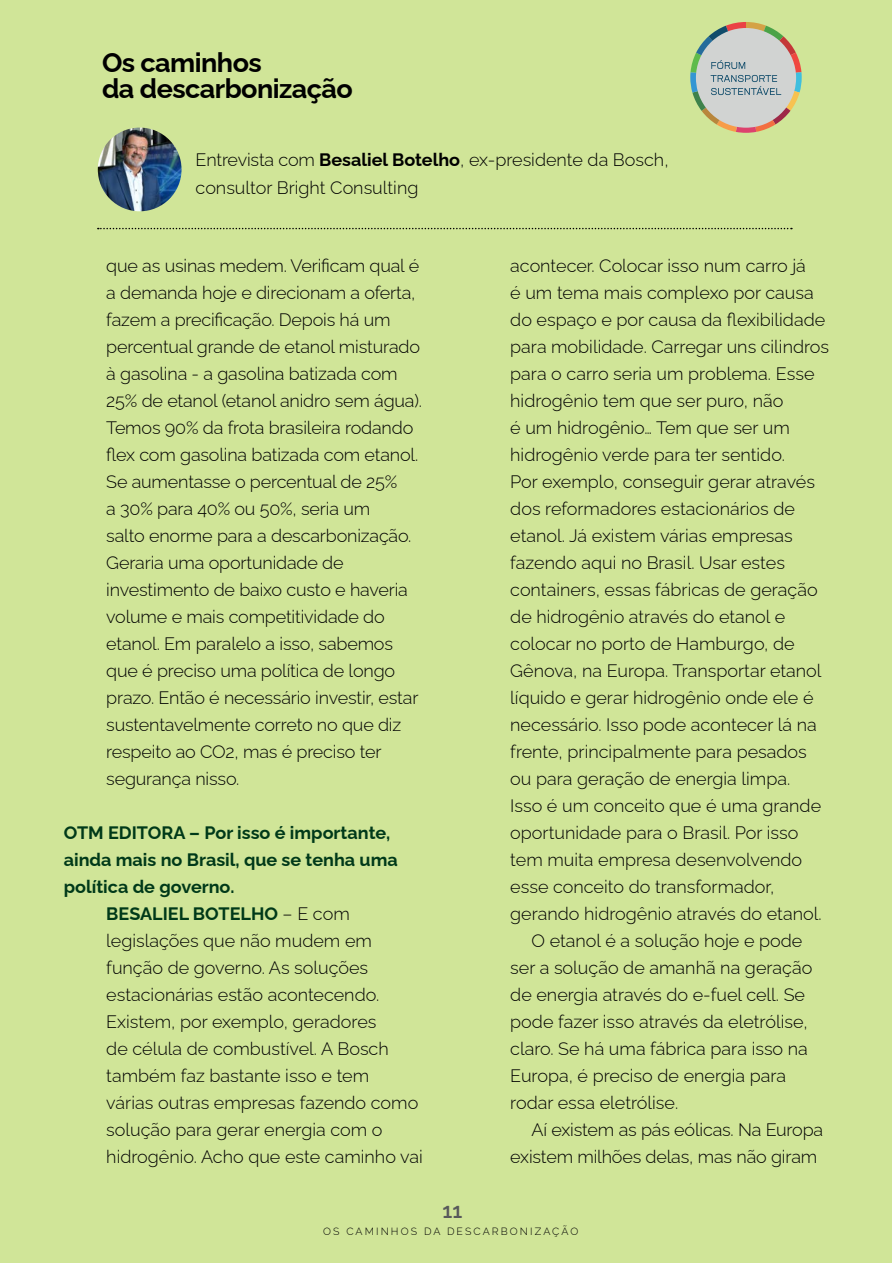
<style>
.page{position:relative;width:893px;height:1263px;background:#fff}
.page>*{position:absolute;margin:0;border:0;box-sizing:border-box;transform-origin:0 0}
.t1{font:700 27px/25.5px "Raleway";letter-spacing:-.02em;color:#000}
.t2{font:600 21px "Raleway";color:#58595b}
.t3{font:300 18px/27px "Raleway";color:#000}
.t4{font:700 18px "Raleway";color:#003919}
.t5{font:300 10.5px "Raleway";letter-spacing:.2em;color:#000}
.s1{font-weight:700}
.s2{font-weight:300;color:#000}
</style>
<div class="page">
<div style="left:0;top:0;width:892px;height:1262px;background:#d0e598"></div>
<svg style="left:690px;top:22px;width:112px;height:111px"></svg>
<svg style="left:98px;top:228px;width:694px;height:1px"></svg>
<img style="left:98px;top:128px;width:84px;height:83px;border-radius:42px">
<h1 class="t1" style="left:102px;top:47px;width:252px">Os caminhos<br>da descarbonização</h1>
<p class="t3" style="left:196px;top:143px;width:474px;line-height:28.5px">Entrevista com <span class="s1">Besaliel Botelho</span>, ex-presidente da Bosch, consultor Bright Consulting</p>
<p class="t3" style="left:106px;top:250px;width:317px">que as usinas medem. Verificam qual é a demanda hoje e direcionam a oferta, fazem a precificação. Depois há um percentual grande de etanol misturado à gasolina - a gasolina batizada com 25% de etanol (etanol anidro sem água).<br>Temos 90% da frota brasileira rodando flex com gasolina batizada com etanol.<br>Se aumentasse o percentual de 25%<br>a 30% para 40% ou 50%, seria um<br>salto enorme para a descarbonização.<br>Geraria uma oportunidade de investimento de baixo custo e haveria volume e mais competitividade do etanol. Em paralelo a isso, sabemos que é preciso uma política de longo prazo. Então é necessário investir, estar sustentavelmente correto no que diz respeito ao CO2, mas é preciso ter segurança nisso.</p>
<p class="t4" style="left:64px;top:818px;width:328px">OTM EDITORA – Por isso é importante,</p>
<p class="t4" style="left:64px;top:845px;width:336px">ainda mais no Brasil, que se tenha uma</p>
<p class="t4" style="left:64px;top:872px;width:172px">política de governo.</p>
<p class="t4" style="left:106px;top:899px;width:245px">BESALIEL BOTELHO <span class="s2">– E com</span></p>
<p class="t3" style="left:106px;top:925px;width:267px">legislações que não mudem em</p>
<p class="t3" style="left:106px;top:952px;width:263px">função de governo. As soluções</p>
<p class="t3" style="left:106px;top:979px;width:274px">estacionárias estão acontecendo.</p>
<p class="t3" style="left:106px;top:1006px;width:272px">Existem, por exemplo, geradores</p>
<p class="t3" style="left:106px;top:1033px;width:284px">de célula de combustível. A Bosch</p>
<p class="t3" style="left:106px;top:1060px;width:264px">também faz bastante isso e tem</p>
<p class="t3" style="left:106px;top:1087px;width:314px">várias outras empresas fazendo como</p>
<p class="t3" style="left:106px;top:1114px;width:278px">solução para gerar energia com o</p>
<p class="t3" style="left:106px;top:1141px;width:318px">hidrogênio. Acho que este caminho vai</p>
<p class="t3" style="left:510px;top:250px;width:297px">acontecer. Colocar isso num carro já</p>
<p class="t3" style="left:510px;top:277px;width:305px">é um tema mais complexo por causa</p>
<p class="t3" style="left:510px;top:304px;width:316px">do espaço e por causa da flexibilidade</p>
<p class="t3" style="left:510px;top:331px;width:320px">para mobilidade. Carregar uns cilindros</p>
<p class="t3" style="left:510px;top:358px;width:306px">para o carro seria um problema. Esse</p>
<p class="t3" style="left:510px;top:385px;width:275px">hidrogênio tem que ser puro, não</p>
<p class="t3" style="left:510px;top:412px;width:281px">é um hidrogênio… Tem que ser um</p>
<p class="t3" style="left:510px;top:439px;width:276px">hidrogênio verde para ter sentido.</p>
<p class="t3" style="left:510px;top:466px;width:306px">Por exemplo, conseguir gerar através</p>
<p class="t3" style="left:510px;top:493px;width:286px">dos reformadores estacionários de</p>
<p class="t3" style="left:510px;top:520px;width:284px">etanol. Já existem várias empresas</p>
<p class="t3" style="left:510px;top:547px;width:276px">fazendo aqui no Brasil. Usar estes</p>
<p class="t3" style="left:510px;top:574px;width:309px">containers, essas fábricas de geração</p>
<p class="t3" style="left:510px;top:601px;width:276px">de hidrogênio através do etanol e</p>
<p class="t3" style="left:510px;top:628px;width:286px">colocar no porto de Hamburgo, de</p>
<p class="t3" style="left:510px;top:655px;width:313px">Gênova, na Europa. Transportar etanol</p>
<p class="t3" style="left:510px;top:682px;width:305px">líquido e gerar hidrogênio onde ele é</p>
<p class="t3" style="left:510px;top:709px;width:308px">necessário. Isso pode acontecer lá na</p>
<p class="t3" style="left:510px;top:736px;width:298px">frente, principalmente para pesados</p>
<p class="t3" style="left:510px;top:763px;width:282px">ou para geração de energia limpa.</p>
<p class="t3" style="left:510px;top:790px;width:312px">Isso é um conceito que é uma grande</p>
<p class="t3" style="left:510px;top:817px;width:290px">oportunidade para o Brasil. Por isso</p>
<p class="t3" style="left:510px;top:844px;width:293px">tem muita empresa desenvolvendo</p>
<p class="t3" style="left:510px;top:871px;width:266px">esse conceito do transformador,</p>
<p class="t3" style="left:510px;top:898px;width:313px">gerando hidrogênio através do etanol.</p>
<p class="t3" style="left:531px;top:925px;width:272px">O etanol é a solução hoje e pode</p>
<p class="t3" style="left:510px;top:952px;width:304px">ser a solução de amanhã na geração</p>
<p class="t3" style="left:510px;top:979px;width:296px">de energia através do e-fuel cell. Se</p>
<p class="t3" style="left:510px;top:1006px;width:299px">pode fazer isso através da eletrólise,</p>
<p class="t3" style="left:510px;top:1033px;width:299px">claro. Se há uma fábrica para isso na</p>
<p class="t3" style="left:510px;top:1060px;width:277px">Europa, é preciso de energia para</p>
<p class="t3" style="left:510px;top:1087px;width:169px">rodar essa eletrólise.</p>
<p class="t3" style="left:531px;top:1114px;width:293px">Aí existem as pás eólicas. Na Europa</p>
<p class="t3" style="left:510px;top:1141px;width:308px">existem milhões delas, mas não giram</p>
<p class="t2" style="left:442px;top:1193px;width:21px">11</p>
<p class="t5" style="left:323px;top:1222px;width:257px">OS CAMINHOS DA DESCARBONIZAÇÃO</p>
</div>
